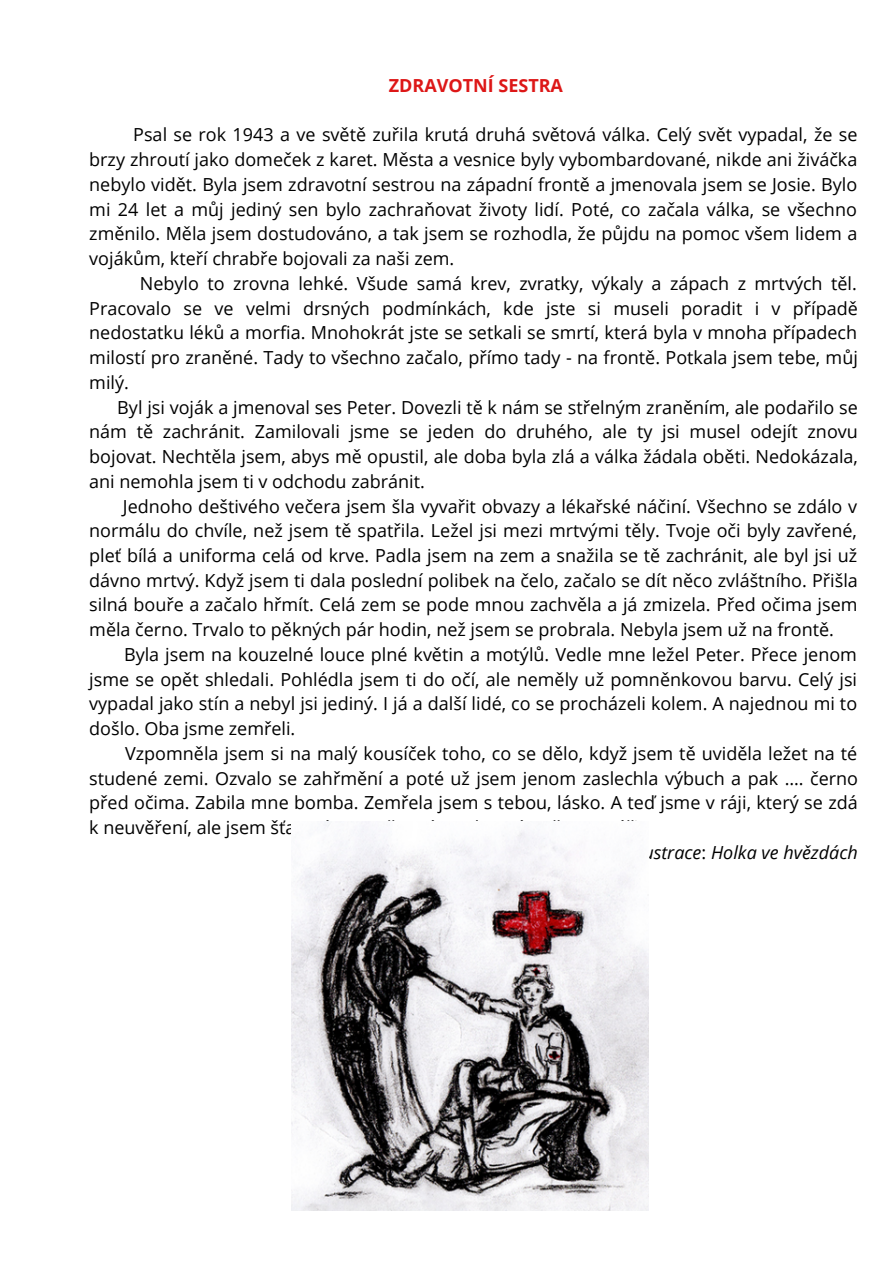
<style>
.page{position:relative;width:893px;height:1264px;background:#fff}
.page>*{position:absolute;margin:0;border:0;box-sizing:border-box;transform-origin:0 0}
.t1{font:18px/24.8px "Open Sans";color:#000;text-align:justify}
.t2{font:italic 18px "Open Sans";color:#000}
.t3{font:700 18px "Open Sans";color:#dd1717}
.s1{font-style:normal}
</style>
<div class="page">
<img style="left:291px;top:821px;width:357px;height:389px">
<p class="t3" style="left:389px;top:73px;width:176px">ZDRAVOTNÍ SESTRA</p>
<p class="t1" style="left:89px;top:122px;width:769px;text-indent:44px">Psal se rok 1943 a ve světě zuřila krutá druhá světová válka. Celý svět vypadal, že se brzy zhroutí jako domeček z karet. Města a vesnice byly vybombardované, nikde ani živáčka nebylo vidět. Byla jsem zdravotní sestrou na západní frontě a jmenovala jsem se Josie. Bylo mi 24 let a můj jediný sen bylo zachraňovat životy lidí. Poté, co začala válka, se všechno změnilo. Měla jsem dostudováno, a tak jsem se rozhodla, že půjdu na pomoc všem lidem a vojákům, kteří chrabře bojovali za naši zem.</p>
<p class="t1" style="left:89px;top:270px;width:770px;text-indent:51px">Nebylo to zrovna lehké. Všude samá krev, zvratky, výkaly a zápach z mrtvých těl.<br>Pracovalo se ve velmi drsných podmínkách, kde jste si museli poradit i v případě nedostatku léků a morfia. Mnohokrát jste se setkali se smrtí, která byla v mnoha případech milostí pro zraněné. Tady to všechno začalo, přímo tady - na frontě. Potkala jsem tebe, můj milý.</p>
<p class="t1" style="left:89px;top:394px;width:770px;text-indent:28px">Byl jsi voják a jmenoval ses Peter. Dovezli tě k nám se střelným zraněním, ale podařilo se nám tě zachránit. Zamilovali jsme se jeden do druhého, ale ty jsi musel odejít znovu bojovat. Nechtěla jsem, abys mě opustil, ale doba byla zlá a válka žádala oběti. Nedokázala, ani nemohla jsem ti v odchodu zabránit.</p>
<p class="t1" style="left:89px;top:493px;width:770px;text-indent:34px">Jednoho deštivého večera jsem šla vyvařit obvazy a lékařské náčiní. Všechno se zdálo v normálu do chvíle, než jsem tě spatřila. Ležel jsi mezi mrtvými těly. Tvoje oči byly zavřené, pleť bílá a uniforma celá od krve. Padla jsem na zem a snažila se tě zachránit, ale byl jsi už dávno mrtvý. Když jsem ti dala poslední polibek na čelo, začalo se dít něco zvláštního. Přišla silná bouře a začalo hřmít. Celá zem se pode mnou zachvěla a já zmizela. Před očima jsem měla černo. Trvalo to pěkných pár hodin, než jsem se probrala. Nebyla jsem už na frontě.</p>
<p class="t1" style="left:89px;top:641px;width:769px;text-indent:35px">Byla jsem na kouzelné louce plné květin a motýlů. Vedle mne ležel Peter. Přece jenom jsme se opět shledali. Pohlédla jsem ti do očí, ale neměly už pomněnkovou barvu. Celý jsi vypadal jako stín a nebyl jsi jediný. I já a další lidé, co se procházeli kolem. A najednou mi to došlo. Oba jsme zemřeli.</p>
<p class="t1" style="left:89px;top:740px;width:770px;text-indent:36px">Vzpomněla jsem si na malý kousíček toho, co se dělo, když jsem tě uviděla ležet na té studené zemi. Ozvalo se zahřmění a poté už jsem jenom zaslechla výbuch a pak …. černo před očima. Zabila mne bomba. Zemřela jsem s tebou, lásko. A teď jsme v ráji, který se zdá</p>
<p class="t2" style="left:582px;top:839px;width:277px">Text a ilustrace<span class="s1">:</span> Holka ve hvězdách</p>
</div>
